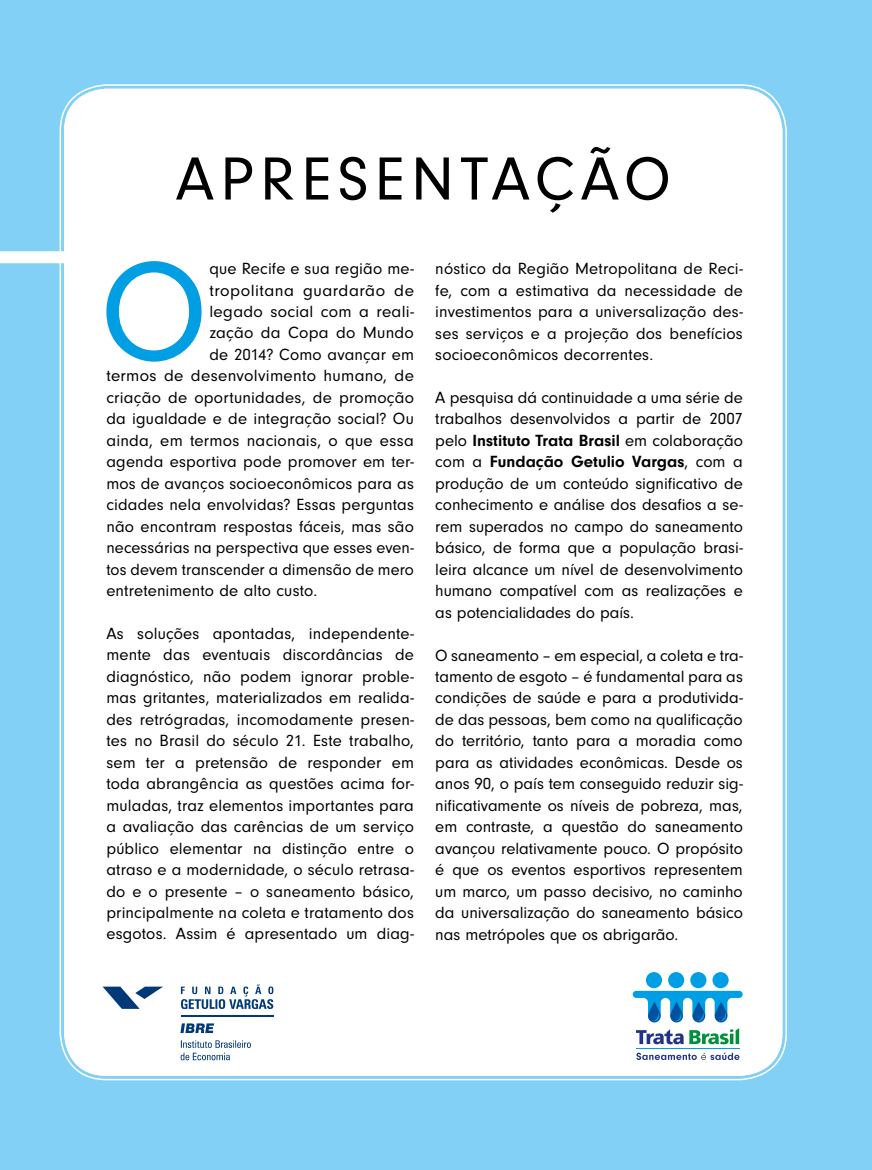
<style>
.page{position:relative;width:872px;height:1170px;background:#fff}
.page>*{position:absolute;margin:0;border:0;box-sizing:border-box;transform-origin:0 0}
.t1{font:145.5px "Neuzeit Gro T";color:#009ee3}
.t2{font:63px "Neuzeit Gro T";color:#000}
.t3{font:16.8px/21.5px "Neuzeit Gro T";letter-spacing:.005em;color:#000;text-align:justify}
.s1{font-weight:700}
</style>
<div class="page">
<div style="left:0;top:0;width:872px;height:1169px;background:#82d0f5"></div>
<div style="left:64px;top:89px;width:718px;height:986px;background:#fff;border-radius:43px"></div>
<div style="left:64px;top:89px;width:718px;height:986px;border:4px solid #fff;border-radius:40px"></div>
<svg style="left:103px;top:986px;width:60px;height:22px"></svg>
<svg style="left:181px;top:984px;width:92px;height:24px"></svg>
<svg style="left:181px;top:1040px;width:70px;height:20px"></svg>
<svg style="left:180px;top:1023px;width:34px;height:9px"></svg>
<hr style="left:181px;top:1015px;width:92px;height:1px;background:#003978">
<div style="left:0;top:251px;width:101px;height:12px;background:#fff"></div>
<div style="left:646px;top:971px;width:16px;height:17px;background:#009ee3;border-radius:50%"></div>
<div style="left:668px;top:971px;width:16px;height:17px;background:#009ee3;border-radius:50%"></div>
<div style="left:690px;top:971px;width:16px;height:17px;background:#009ee3;border-radius:50%"></div>
<div style="left:712px;top:971px;width:16px;height:17px;background:#009ee3;border-radius:50%"></div>
<svg style="left:636px;top:1052px;width:103px;height:7px"></svg>
<svg style="left:632px;top:990px;width:110px;height:54px"></svg>
<hr style="left:636px;top:1048px;width:103px;height:1px;background:#009ee3">
<h2 class="t2" style="left:176px;top:145px;width:42px">APRESENTAÇÃO</h2>
<h1 class="t1" style="left:100px;top:233px;width:97px">O</h1>
<p class="t3" style="left:209px;top:258px;width:206px">que Recife e sua região me-</p>
<p class="t3" style="left:209px;top:279px;width:206px">tropolitana guardarão de</p>
<p class="t3" style="left:209px;top:301px;width:206px">legado social com a reali-</p>
<p class="t3" style="left:209px;top:322px;width:206px">zação da Copa do M undo</p>
<p class="t3" style="left:209px;top:344px;width:206px">de 2014? Como avançar em</p>
<p class="t3" style="left:106px;top:365px;width:309px">termos de desenvolvimento humano, de</p>
<p class="t3" style="left:106px;top:387px;width:309px">criação de oportunidades, de promoção</p>
<p class="t3" style="left:106px;top:408px;width:309px">da igualdade e de integração social? Ou</p>
<p class="t3" style="left:106px;top:429px;width:309px">ainda, em termos nacionais, o que essa</p>
<p class="t3" style="left:106px;top:451px;width:309px">agenda esportiva pode promover em ter-</p>
<p class="t3" style="left:106px;top:472px;width:309px">mos de avanços socioeconômicos para as</p>
<p class="t3" style="left:106px;top:494px;width:309px">cidades nela envolvidas? Essas perguntas</p>
<p class="t3" style="left:106px;top:515px;width:309px">não encontram respostas fáceis, mas são</p>
<p class="t3" style="left:106px;top:537px;width:309px">necessárias na perspectiva que esses even-</p>
<p class="t3" style="left:106px;top:558px;width:309px">tos devem transcender a dimensão de mero</p>
<p class="t3" style="left:106px;top:580px;width:212px">entretenimento de alto custo.</p>
<p class="t3" style="left:106px;top:623px;width:309px">As soluções apontadas, independente&shy;mente das eventuais discordâncias de diagnóstico, não podem ignorar proble&shy;mas gritantes, materializados em realida&shy;des retrógradas, incomodamente presen&shy;tes no Brasil do século 21. Este trabalho, sem ter a pretensão de responder em toda abrangência as questões acima for&shy;muladas, traz elementos importantes para a avaliação das carências de um serviço público elementar na distinção entre o atraso e a modernidade, o século retrasa&shy;do e o presente – o saneamento básico, principalmente na coleta e tratamento dos esgotos. Assim é apresentado um diag-</p>
<p class="t3" style="left:435px;top:258px;width:309px">nóstico da Região M etropolitana de Reci&shy;fe, com a estimativa da necessidade de investimentos para a universalização des&shy;ses serviços e a projeção dos benefícios socioeconômicos decorrentes.</p>
<p class="t3" style="left:435px;top:387px;width:309px">A pesquisa dá continuidade a uma série de trabalhos desenvolvidos a partir de 2007 pelo <span class="s1">Instituto Trata Brasil</span> em colaboração com a <span class="s1">Fundação Getulio Vargas</span>, com a produção de um conteúdo significativo de conhecimento e análise dos desafios a se&shy;rem superados no campo do saneamento básico, de forma que a população brasi&shy;leira alcance um nível de desenvolvimento humano compatível com as realizações e as potencialidades do país.</p>
<p class="t3" style="left:435px;top:644px;width:309px">O saneamento – em especial, a coleta e tra&shy;tamento de esgoto – é fundamental para as condições de saúde e para a produtivida&shy;de das pessoas, bem como na qualificação do território, tanto para a moradia como para as atividades econômicas. Desde os anos 90, o país tem conseguido reduzir sig&shy;nificativamente os níveis de pobreza, mas, em contraste, a questão do saneamento avançou relativamente pouco. O propósito é que os eventos esportivos representem um marco, um passo decisivo, no caminho da universalização do saneamento básico nas metrópoles que os abrigarão.</p>
</div>
